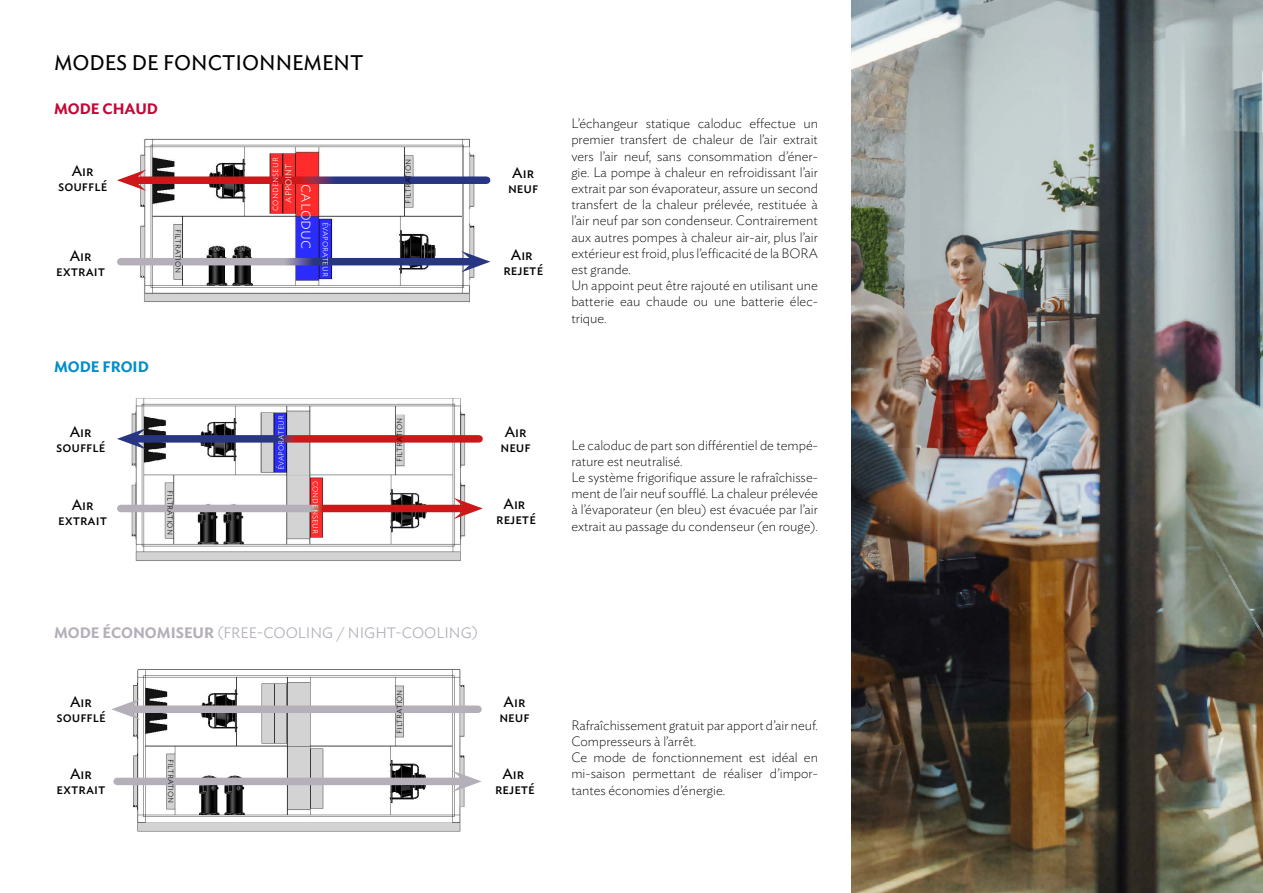
<style>
.page{position:relative;width:1263px;height:893px;background:#fff}
.page>*{position:absolute;margin:0;border:0;box-sizing:border-box;transform-origin:0 0}
.t1{font:21px "Ideal Sans";color:#000}
.t2{font:200 18px "Ideal Sans";color:#fff}
.t3{font:15px/15px "Ideal Sans";color:#000;text-align:center}
.t4{font:300 15px "Ideal Sans";color:#b5afb9}
.t5{font:600 15px "Ideal Sans";color:#c50637}
.t6{font:600 15px "Ideal Sans";color:#008eca}
.t7{font:200 13.5px/16.2px "Ideal Sans";color:#000}
.t8{font:200 12px "Ideal Sans";color:#fff}
.t9{font:200 10.5px "Ideal Sans";color:#000}
.t10{font:200 10.5px "Ideal Sans";color:#fff}
.s1{font-weight:600}
</style>
<div class="page">
<img style="left:122px;top:138px;width:368px;height:165px">
<img style="left:117px;top:398px;width:366px;height:163px">
<img style="left:121px;top:669px;width:359px;height:163px">
<svg style="left:146px;top:176px;width:341px;height:8px;background:#802f54"></svg>
<svg style="left:117px;top:170px;width:29px;height:21px"></svg>
<svg style="left:121px;top:258px;width:340px;height:7px;background:#72749f"></svg>
<svg style="left:461px;top:251px;width:29px;height:21px"></svg>
<svg style="left:146px;top:435px;width:333px;height:8px;background:#8a2e4f"></svg>
<svg style="left:117px;top:428px;width:29px;height:21px"></svg>
<svg style="left:121px;top:505px;width:333px;height:7px;background:#be7176"></svg>
<svg style="left:454px;top:498px;width:29px;height:21px"></svg>
<div style="left:128px;top:705px;width:350px;height:8px;background:#b5afb9"></div>
<svg style="left:111px;top:699px;width:29px;height:21px"></svg>
<div style="left:117px;top:778px;width:348px;height:7px;background:#b5afb9"></div>
<svg style="left:452px;top:771px;width:30px;height:21px"></svg>
<img style="left:852px;top:0;width:411px;height:893px">
<h1 class="t1" style="left:54px;top:47px;width:311px">MODES DE FONCTIONNEMENT</h1>
<p class="t5" style="left:54px;top:97px;width:106px">MODE CHAUD</p>
<p class="t3" style="left:58px;top:162px;width:51px">Air soufflé</p>
<p class="t3" style="left:56px;top:247px;width:50px">Air extrait</p>
<p class="t9" style="left:187px;top:229px;width:46px;rotate:90deg">filtration</p>
<p class="t10" style="left:266px;top:211px;width:55px;rotate:-90deg">condenseur</p>
<p class="t8" style="left:278px;top:203px;width:41px;rotate:-90deg">appoint</p>
<h2 class="t2" style="left:322px;top:184px;width:66px;rotate:90deg">caloduc</h2>
<p class="t10" style="left:334px;top:222px;width:57px;rotate:90deg">évaporateur</p>
<p class="t9" style="left:399px;top:204px;width:46px;rotate:-90deg">filtration</p>
<p class="t6" style="left:54px;top:355px;width:96px">MODE FROID</p>
<p class="t3" style="left:56px;top:423px;width:51px">Air soufflé</p>
<p class="t3" style="left:58px;top:496px;width:50px">Air extrait</p>
<p class="t9" style="left:179px;top:490px;width:46px;rotate:90deg">filtration</p>
<p class="t10" style="left:272px;top:470px;width:57px;rotate:-90deg">évaporateur</p>
<p class="t10" style="left:325px;top:481px;width:55px;rotate:90deg">condenseur</p>
<p class="t9" style="left:390px;top:462px;width:46px;rotate:-90deg">filtration</p>
<p class="t3" style="left:508px;top:164px;width:32px;text-align:left">Air neuf</p>
<p class="t3" style="left:503px;top:246px;width:41px">Air rejeté</p>
<p class="t7" style="left:571px;top:114px;width:248px">L’échangeur statique caloduc effectue un premier transfert de chaleur de l’air extrait vers l’air neuf, sans consommation d’éner&shy;gie. La pompe à chaleur en refroidissant l’air extrait par son évaporateur, assure un second transfert de la chaleur prélevée, restituée à l’air neuf par son condenseur. Contrairement aux autres pompes à chaleur air-air, plus l’air extérieur est froid, plus l’efficacité de la BORA est grande.<br>Un appoint peut être rajouté en utilisant une batterie eau chaude ou une batterie élec&shy;trique.</p>
<p class="t3" style="left:500px;top:423px;width:32px;text-align:left">Air neuf</p>
<p class="t3" style="left:496px;top:495px;width:41px">Air rejeté</p>
<p class="t7" style="left:571px;top:436px;width:248px">Le caloduc de part son différentiel de tempé&shy;rature est neutralisé.<br>Le système frigorifique assure le rafraîchisse&shy;ment de l’air neuf soufflé. La chaleur prélevée à l’évaporateur (en bleu) est évacuée par l’air extrait au passage du condenseur (en rouge).</p>
<p class="t4" style="left:54px;top:621px;width:426px"><span class="s1">MODE ÉCONOMISEUR</span> (FREE-COOLING / NIGHT-COOLING)</p>
<p class="t3" style="left:56px;top:693px;width:51px">Air soufflé</p>
<p class="t9" style="left:390px;top:734px;width:46px;rotate:-90deg">filtration</p>
<p class="t3" style="left:499px;top:693px;width:32px;text-align:left">Air neuf</p>
<p class="t3" style="left:57px;top:765px;width:50px">Air extrait</p>
<p class="t9" style="left:180px;top:759px;width:46px;rotate:90deg">filtration</p>
<p class="t3" style="left:495px;top:765px;width:41px">Air rejeté</p>
<p class="t7" style="left:571px;top:716px;width:248px">Rafraîchissement gratuit par apport d’air neuf.<br>Compresseurs à l’arrêt.<br>Ce mode de fonctionnement est idéal en mi-saison permettant de réaliser d’impor&shy;tantes économies d’énergie.</p>
</div>
